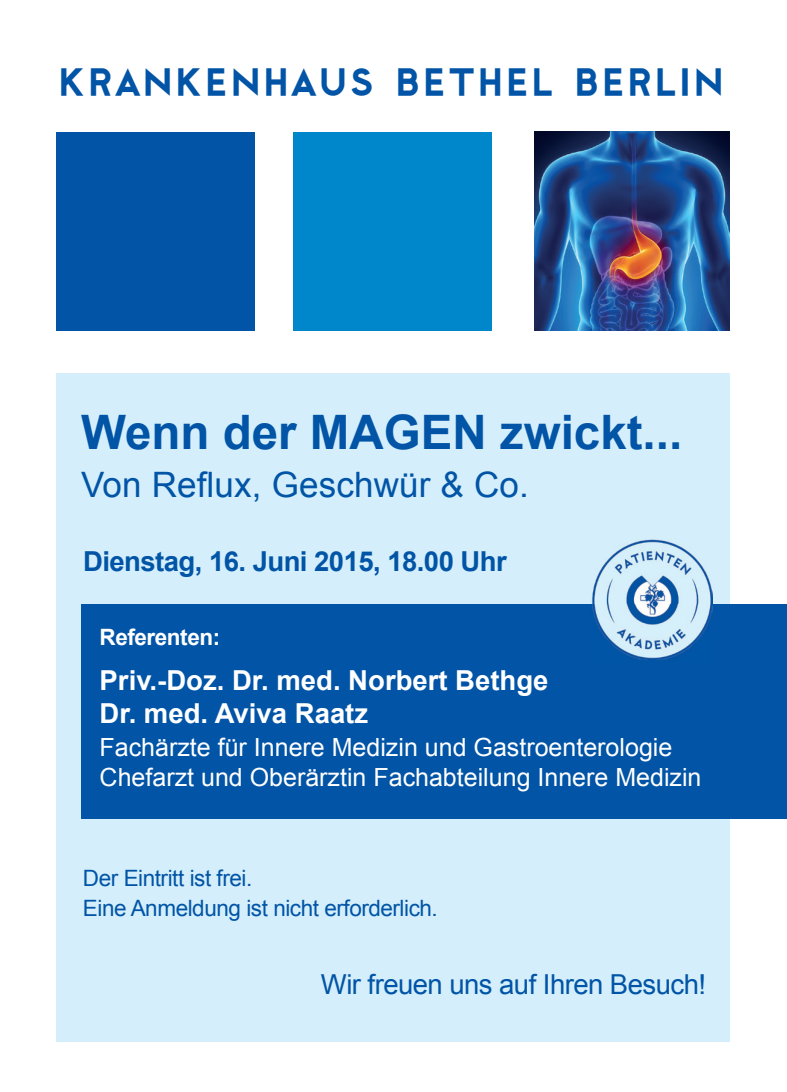
<style>
.page{position:relative;width:787px;height:1092px;background:#fff}
.page>*{position:absolute;margin:0;border:0;box-sizing:border-box;transform-origin:0 0}
.t1{font:47.5px "Cityof";color:#0154a6}
.t2{font:700 47.5px "Arial";color:#0154a6}
.t3{font:35px "Arial";letter-spacing:.005em;color:#0154a6}
.t4{font:700 27.5px/33px "Arial";color:#fff}
.t5{font:700 27.5px "Arial";letter-spacing:-.02em;color:#0154a6}
.t6{font:27.5px "Arial";letter-spacing:-.02em;color:#0154a6}
.t7{font:25px/30px "Arial";color:#fff}
.t8{font:22.5px/30px "Arial";letter-spacing:-.02em;color:#0154a6}
.t9{font:700 22.5px "Arial";letter-spacing:-.02em;color:#fff}
</style>
<div class="page">
<div style="left:56px;top:373px;width:673px;height:668px;background:#d4effb"></div>
<div style="left:56px;top:132px;width:199px;height:199px;background:#0154a6"></div>
<div style="left:293px;top:132px;width:199px;height:199px;background:#0086cb"></div>
<img style="left:535px;top:131px;width:194px;height:199px">
<div style="left:81px;top:604px;width:706px;height:214px;background:#0154a6"></div>
<img style="left:592px;top:539px;width:120px;height:121px">
<h1 class="t1" style="left:57px;top:55px;width:669px">krankenhaus bethel berlin</h1>
<h1 class="t2" style="left:81px;top:400px;width:602px">Wenn der MAGEN zwickt...</h1>
<h2 class="t3" style="left:81px;top:462px;width:449px">Von Reflux, Geschwür &amp; Co.</h2>
<p class="t5" style="left:83px;top:543px;width:425px">Dienstag, 16. Juni 2015, 18.00 Uhr</p>
<p class="t9" style="left:100px;top:622px;width:122px">Referenten:</p>
<p class="t4" style="left:100px;top:664px;width:450px">Priv.-Doz. Dr. med. Norbert Bethge<br>Dr. med. Aviva Raatz</p>
<p class="t7" style="left:100px;top:732px;width:603px">Fachärzte für Innere Medizin und Gastroenterologie<br>Chefarzt und Oberärztin Fachabteilung Innere Medizin</p>
<p class="t8" style="left:83px;top:863px;width:356px">Der Eintritt ist frei.<br>Eine Anmeldung ist nicht erforderlich.</p>
<p class="t6" style="left:321px;top:966px;width:386px">Wir freuen uns auf Ihren Besuch!</p>
</div>
